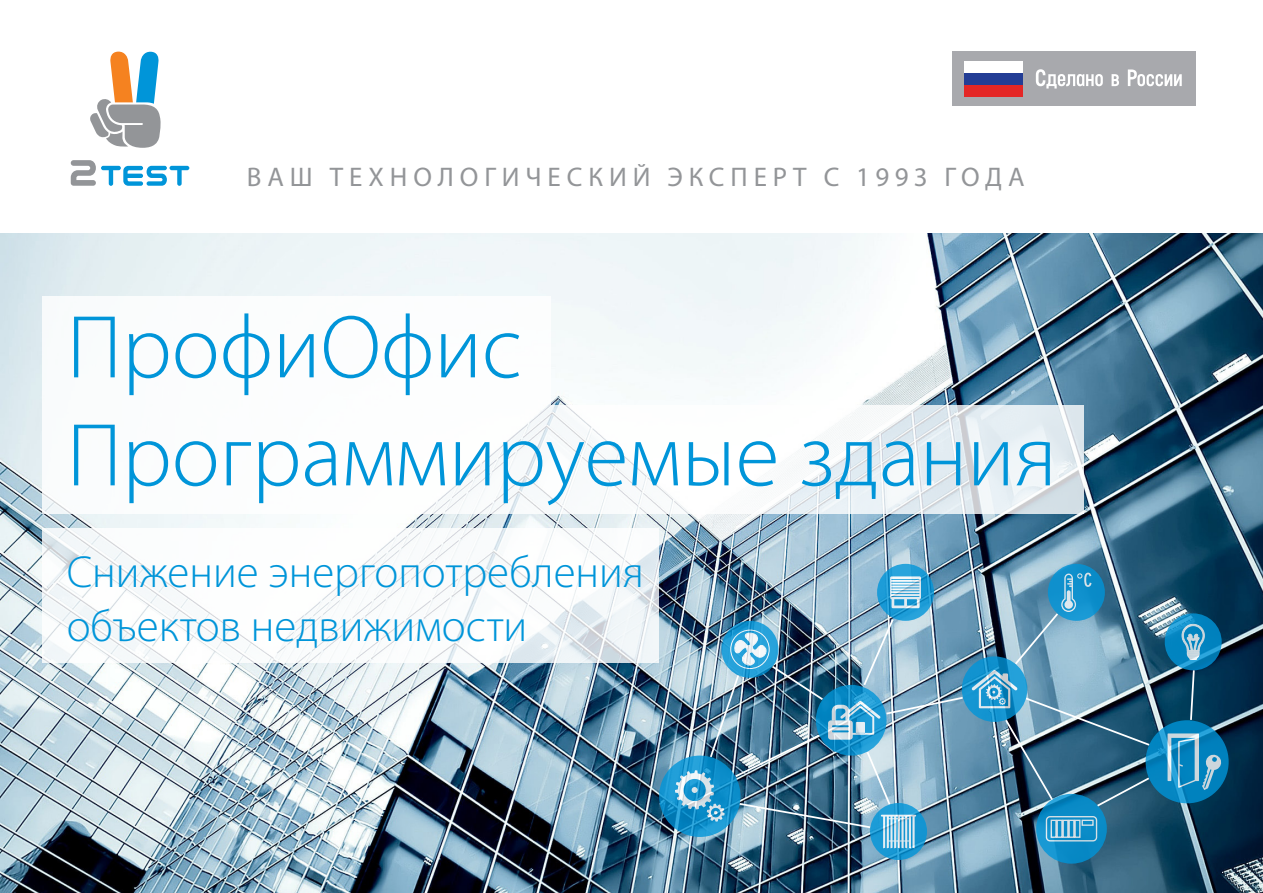
<style>
.page{position:relative;width:1263px;height:893px;background:#fff}
.page>*{position:absolute;margin:0;border:0;box-sizing:border-box;transform-origin:0 0}
.t1{font:300 90px/108px "Myriad Pro";color:#0095d9}
.t2{font:300 45px/54px "Myriad Pro";color:#0095d9}
.t3{font:27px "Myriad Pro";letter-spacing:.22em;color:#939598}
</style>
<div class="page">
<img style="left:0;top:234px;width:1263px;height:659px">
<svg style="left:870px;top:803px;width:57px;height:57px"></svg>
<hr style="left:883px;top:816px;width:2px;height:32px;background:#fff">
<hr style="left:887px;top:816px;width:2px;height:32px;background:#fff">
<hr style="left:890px;top:816px;width:2px;height:32px;background:#fff">
<hr style="left:894px;top:816px;width:2px;height:32px;background:#fff">
<hr style="left:912px;top:816px;width:3px;height:32px;background:#fff">
<hr style="left:909px;top:816px;width:2px;height:32px;background:#fff">
<hr style="left:905px;top:816px;width:2px;height:32px;background:#fff">
<hr style="left:901px;top:816px;width:2px;height:32px;background:#fff">
<hr style="left:898px;top:816px;width:2px;height:32px;background:#fff">
<svg style="left:1165px;top:613px;width:57px;height:57px;background:#0a87c1"></svg>
<svg style="left:1182px;top:624px;width:22px;height:36px"></svg>
<svg style="left:1048px;top:564px;width:57px;height:57px"></svg>
<svg style="left:877px;top:564px;width:57px;height:57px"></svg>
<svg style="left:890px;top:576px;width:31px;height:32px"></svg>
<svg style="left:1145px;top:720px;width:84px;height:83px;background:#0685bf"></svg>
<svg style="left:1167px;top:733px;width:55px;height:57px;background:#3e9bc7"></svg>
<svg style="left:962px;top:656px;width:65px;height:66px"></svg>
<svg style="left:659px;top:756px;width:81px;height:81px"></svg>
<svg style="left:1036px;top:794px;width:71px;height:70px;background:#0c8bc6"></svg>
<svg style="left:1045px;top:815px;width:53px;height:27px"></svg>
<img style="left:675px;top:617px;width:290px;height:224px">
<svg style="left:1189px;top:668px;width:7px;height:54px"></svg>
<svg style="left:971px;top:573px;width:180px;height:235px;background:#5789a5"></svg>
<div style="left:43px;top:296px;width:508px;height:109px;background:#fff"></div>
<svg style="left:43px;top:405px;width:1041px;height:109px"></svg>
<div style="left:43px;top:529px;width:616px;height:134px;background:#fff"></div>
<svg style="left:90px;top:51px;width:71px;height:97px"></svg>
<svg style="left:71px;top:160px;width:118px;height:26px"></svg>
<div style="left:952px;top:52px;width:244px;height:54px;background:#a8a9ad"></div>
<div style="left:964px;top:62px;width:59px;height:11px;background:#fff"></div>
<div style="left:964px;top:85px;width:59px;height:11px;background:#e42625"></div>
<div style="left:964px;top:73px;width:59px;height:12px;background:#233d95"></div>
<svg style="left:1036px;top:69px;width:67px;height:20px"></svg>
<svg style="left:1111px;top:74px;width:8px;height:12px"></svg>
<svg style="left:1128px;top:69px;width:54px;height:17px"></svg>
<p class="t3" style="left:247px;top:160px;width:779px">ВАШ ТЕХНОЛОГИЧЕСКИЙ ЭКСПЕРТ С 1993 ГОДА</p>
<h1 class="t1" style="left:67px;top:292px;width:991px">ПрофиОфис<br>Программируемые здания</h1>
<p class="t2" style="left:67px;top:544px;width:579px">Снижение энергопотребления объектов недвижимости</p>
</div>
